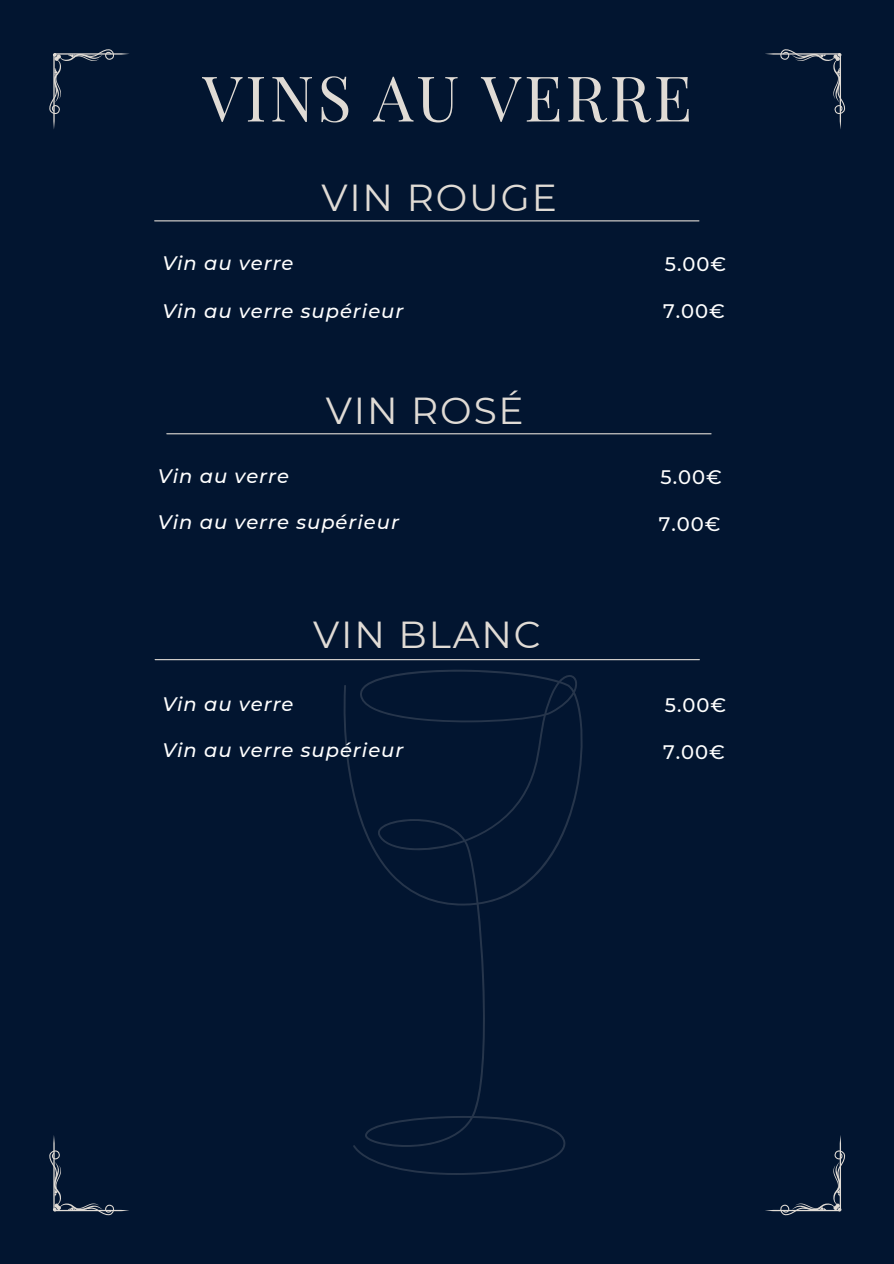
<style>
.page{position:relative;width:894px;height:1264px;background:#fff}
.page>*{position:absolute;margin:0;border:0;box-sizing:border-box;transform-origin:0 0}
.t1{font:63px "Playfair Display";letter-spacing:.05em;color:#e0dbd5}
.t2{font:37.5px "Montserrat";letter-spacing:.05em;color:#e0dbd5}
.t3{font:italic 500 19.5px "Montserrat";letter-spacing:.05em;color:#fff}
.t4{font:500 19.5px "Montserrat";letter-spacing:.05em;color:#fff}
</style>
<div class="page">
<div style="left:0;top:0;width:893px;height:1263px;background:#021530"></div>
<svg style="left:49px;top:49px;width:80px;height:80px"></svg>
<svg style="left:765px;top:49px;width:80px;height:80px"></svg>
<svg style="left:49px;top:1135px;width:80px;height:80px"></svg>
<svg style="left:765px;top:1135px;width:80px;height:80px"></svg>
<hr style="left:155px;top:220px;width:543px;height:1px;background:#e0dbd5">
<hr style="left:167px;top:433px;width:544px;height:1px;background:#e0dbd5">
<hr style="left:155px;top:659px;width:544px;height:1px;background:#e0dbd5">
<svg style="left:343px;top:669px;width:240px;height:505px"></svg>
<h1 class="t1" style="left:202px;top:53px;width:491px">VINS AU VERRE</h1>
<h2 class="t2" style="left:321px;top:175px;width:237px">VIN ROUGE</h2>
<p class="t3" style="left:162px;top:251px;width:133px">Vin au verre</p>
<p class="t4" style="left:664px;top:252px;width:63px">5.00€</p>
<p class="t3" style="left:162px;top:299px;width:242px">Vin au verre supérieur</p>
<p class="t4" style="left:663px;top:299px;width:63px">7.00€</p>
<h2 class="t2" style="left:326px;top:388px;width:199px">VIN ROSÉ</h2>
<p class="t3" style="left:158px;top:464px;width:133px">Vin au verre</p>
<p class="t4" style="left:660px;top:465px;width:63px">5.00€</p>
<p class="t3" style="left:158px;top:510px;width:242px">Vin au verre supérieur</p>
<p class="t4" style="left:658px;top:512px;width:63px">7.00€</p>
<h2 class="t2" style="left:313px;top:611px;width:229px">VIN BLANC</h2>
<p class="t3" style="left:162px;top:692px;width:133px">Vin au verre</p>
<p class="t4" style="left:664px;top:693px;width:63px">5.00€</p>
<p class="t3" style="left:162px;top:738px;width:242px">Vin au verre supérieur</p>
<p class="t4" style="left:663px;top:740px;width:63px">7.00€</p>
</div>
